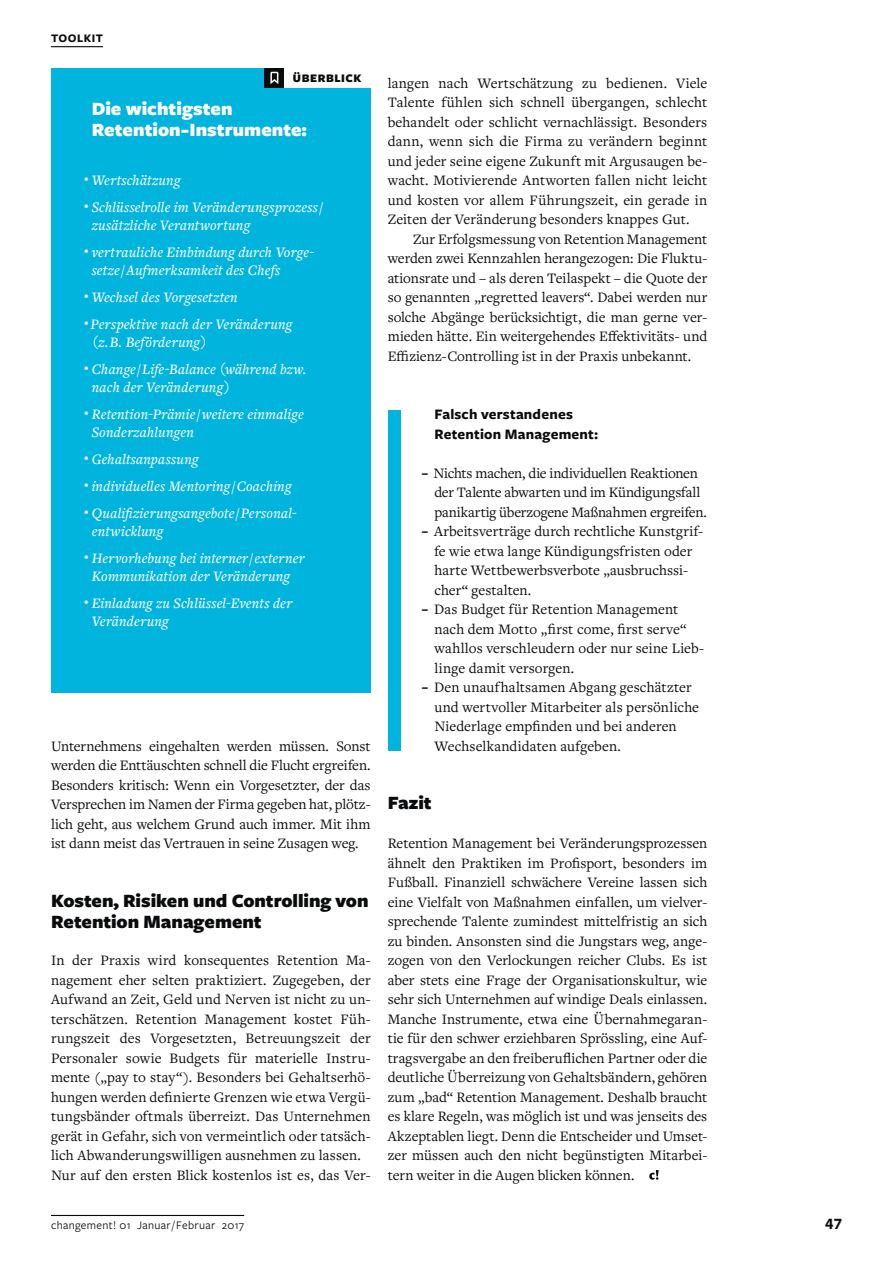
<style>
.page{position:relative;width:893px;height:1263px;background:#fff}
.page>*{position:absolute;margin:0;border:0;box-sizing:border-box;transform-origin:0 0}
.t1{font:900 19.5px/21.8px "Freight Sans Pro";letter-spacing:-.005em;color:#090b0d}
.t2{font:900 19.5px/21.8px "Freight Sans Pro";letter-spacing:.005em;color:#fff}
.t3{font:700 16.5px "Freight Sans Pro";color:#090b0d}
.t4{font:15px/19.5px "Freight Text Pro";letter-spacing:.005em;color:#090b0d;text-align:justify}
.t5{font:italic 500 15px/18px "Freight Text Pro";letter-spacing:.01em;color:#fff}
.t6{font:15px/19.5px "Freight Text Pro";letter-spacing:-.015em;color:#090b0d}
.t7{font:700 15px/19.5px "Freight Sans Pro";letter-spacing:.015em;color:#090b0d}
.t8{font:12px "Freight Sans Pro";letter-spacing:.025em;color:#090b0d}
.t9{font:900 12px "Freight Sans Pro";letter-spacing:.05em;color:#090b0d}
.t10{font:700 12px "Freight Sans Pro";letter-spacing:.035em;color:#090b0d}
.s1{font-size:9px}
.s2{font-family:"Freight Sans Pro";font-weight:700;font-size:12px}
</style>
<div class="page">
<div style="left:51px;top:68px;width:320px;height:624px;background:#00b4de"></div>
<div style="left:265px;top:68px;width:19px;height:20px;background:#090b0d"></div>
<svg style="left:270px;top:71px;width:9px;height:13px"></svg>
<svg style="left:649px;top:1170px;width:10px;height:10px"></svg>
<div style="left:284px;top:68px;width:87px;height:20px;background:#fff"></div>
<div style="left:388px;top:410px;width:12px;height:341px;background:#00b4de"></div>
<hr style="left:51px;top:1215px;width:193px;height:1px;background:#090b0d">
<hr style="left:51px;top:46px;width:52px;height:1px;background:#090b0d">
<p class="t10" style="left:51px;top:30px;width:53px">TOOLKIT</p>
<p class="t9" style="left:293px;top:69px;width:70px">ÜBERBLICK</p>
<h1 class="t2" style="left:92px;top:97px;width:217px">Die wichtigsten<br>Retention-Instrumente:</h1>
<p class="t5" style="left:84px;top:170px;width:98px"><span class="s1">•</span> Wertschätzung</p>
<p class="t5" style="left:92px;top:197px;width:233px;text-indent:-8px"><span class="s1">•</span> Schlüsselrolle im Veränderungsprozess/ zusätzliche Verantwortung</p>
<p class="t5" style="left:92px;top:242px;width:224px;text-indent:-8px"><span class="s1">•</span> vertrauliche Einbindung durch Vorge&shy;setze/Aufmerksamkeit des Chefs</p>
<p class="t5" style="left:84px;top:287px;width:155px"><span class="s1">•</span> Wechsel des Vorgesetzten</p>
<p class="t5" style="left:92px;top:314px;width:202px;text-indent:-8px"><span class="s1">•</span> Perspektive nach der Veränderung (z.B. Beförderung)</p>
<p class="t5" style="left:92px;top:359px;width:216px;text-indent:-8px"><span class="s1">•</span> Change/Life-Balance (während bzw. nach der Veränderung)</p>
<p class="t5" style="left:92px;top:404px;width:213px;text-indent:-8px"><span class="s1">•</span> Retention-Prämie/weitere einmalige<br>Sonderzahlungen</p>
<p class="t5" style="left:84px;top:449px;width:116px"><span class="s1">•</span> Gehaltsanpassung</p>
<p class="t5" style="left:84px;top:476px;width:209px"><span class="s1">•</span> individuelles Mentoring/Coaching</p>
<p class="t5" style="left:92px;top:503px;width:206px;text-indent:-8px"><span class="s1">•</span> Qualifizierungsangebote/Personal&shy;entwicklung</p>
<p class="t5" style="left:84px;top:548px;width:222px;text-align:center"><span class="s1">•</span> Hervorhebung bei interner/externer<br>Kommunikation der Veränderung</p>
<p class="t5" style="left:92px;top:593px;width:202px;text-indent:-8px"><span class="s1">•</span> Einladung zu Schlüssel-Events der<br>Veränderung</p>
<p class="t4" style="left:51px;top:735px;width:321px">Unternehmens eingehalten werden müssen. Sonst werden die Enttäuschten schnell die Flucht ergreifen.<br>Besonders kritisch: Wenn ein Vorgesetzter, der das Versprechen im Namen der Firma gegeben hat, plötz&shy;lich geht, aus welchem Grund auch immer. Mit ihm ist dann meist das Vertrauen in seine Zusagen weg.</p>
<h1 class="t1" style="left:51px;top:889px;width:319px">Kosten, Risiken und Controlling von<br>Retention Management</h1>
<p class="t4" style="left:51px;top:950px;width:321px;text-align:left">In der Praxis wird konsequentes Retention Ma&shy;nagement eher selten praktiziert. Zugegeben, der Aufwand an Zeit, Geld und Nerven ist nicht zu un&shy;terschätzen. Retention Management kostet Füh&shy;rungszeit des Vorgesetzten, Betreuungszeit der Personaler sowie Budgets für materielle Instru&shy;mente („pay to stay“). Besonders bei Gehaltserhö&shy;hungen werden definierte Grenzen wie etwa Vergü&shy;tungsbänder oftmals überreizt. Das Unternehmen gerät in Gefahr, sich von vermeintlich oder tatsäch&shy;lich Abwanderungswilligen ausnehmen zu lassen.<br>Nur auf den ersten Blick kostenlos ist es, das Ver-</p>
<p class="t4" style="left:388px;top:72px;width:321px">langen nach Wertschätzung zu bedienen. Viele Talente fühlen sich schnell übergangen, schlecht behandelt oder schlicht vernachlässigt. Besonders dann, wenn sich die Firma zu verändern beginnt und jeder seine eigene Zukunft mit Argusaugen be&shy;wacht. Motivierende Antworten fallen nicht leicht und kosten vor allem Führungszeit, ein gerade in Zeiten der Veränderung besonders knappes Gut.</p>
<p class="t4" style="left:388px;top:228px;width:321px;text-indent:26px">Zur Erfolgsmessung von Retention Management werden zwei Kennzahlen herangezogen: Die Fluktu&shy;ationsrate und – als deren Teilaspekt – die Quote der so genannten „regretted leavers“. Dabei werden nur solche Abgänge berücksichtigt, die man gerne ver&shy;mieden hätte. Ein weitergehendes Effektivitäts- und Effizienz-Controlling ist in der Praxis unbekannt.</p>
<p class="t7" style="left:434px;top:404px;width:165px">Falsch verstandenes<br>Retention Management:</p>
<p class="t6" style="left:434px;top:462px;width:274px;text-indent:-13px"><span class="s2">–</span> Nichts machen, die individuellen Reaktionen der Talente abwarten und im Kündigungsfall panikartig überzogene Maßnahmen ergreifen.</p>
<p class="t4" style="left:434px;top:521px;width:270px;text-align:left;text-indent:-13px"><span class="s2">–</span> Arbeitsverträge durch rechtliche Kunstgrif&shy;fe wie etwa lange Kündigungsfristen oder harte Wettbewerbsverbote „ausbruchssi&shy;cher“ gestalten.</p>
<p class="t4" style="left:434px;top:599px;width:271px;text-align:left;text-indent:-13px"><span class="s2">–</span> Das Budget für Retention Management nach dem Motto „first come, first serve“ wahllos verschleudern oder nur seine Lieb&shy;linge damit versorgen.</p>
<p class="t4" style="left:434px;top:677px;width:266px;text-align:left;text-indent:-13px"><span class="s2">–</span> Den unaufhaltsamen Abgang geschätzter und wertvoller Mitarbeiter als persönliche Niederlage empfinden und bei anderen Wechselkandidaten aufgeben.</p>
<h1 class="t1" style="left:388px;top:791px;width:46px">Fazit</h1>
<p class="t4" style="left:388px;top:833px;width:321px">Retention Management bei Veränderungsprozessen ähnelt den Praktiken im Profisport, besonders im Fußball. Finanziell schwächere Vereine lassen sich eine Vielfalt von Maßnahmen einfallen, um vielver&shy;sprechende Talente zumindest mittelfristig an sich zu binden. Ansonsten sind die Jungstars weg, ange&shy;zogen von den Verlockungen reicher Clubs. Es ist aber stets eine Frage der Organisationskultur, wie sehr sich Unternehmen auf windige Deals einlassen.<br>Manche Instrumente, etwa eine Übernahmegaran&shy;tie für den schwer erziehbaren Sprössling, eine Auf&shy;tragsvergabe an den freiberuflichen Partner oder die deutliche Überreizung von Gehaltsbändern, gehören zum „bad“ Retention Management. Deshalb braucht es klare Regeln, was möglich ist und was jenseits des Akzeptablen liegt. Denn die Entscheider und Umset&shy;zer müssen auch den nicht begünstigten Mitarbei&shy;tern weiter in die Augen blicken können.</p>
<p class="t8" style="left:51px;top:1217px;width:195px">changement! 01 Januar / Februar 2017</p>
<p class="t3" style="left:825px;top:1212px;width:18px">47</p>
</div>
